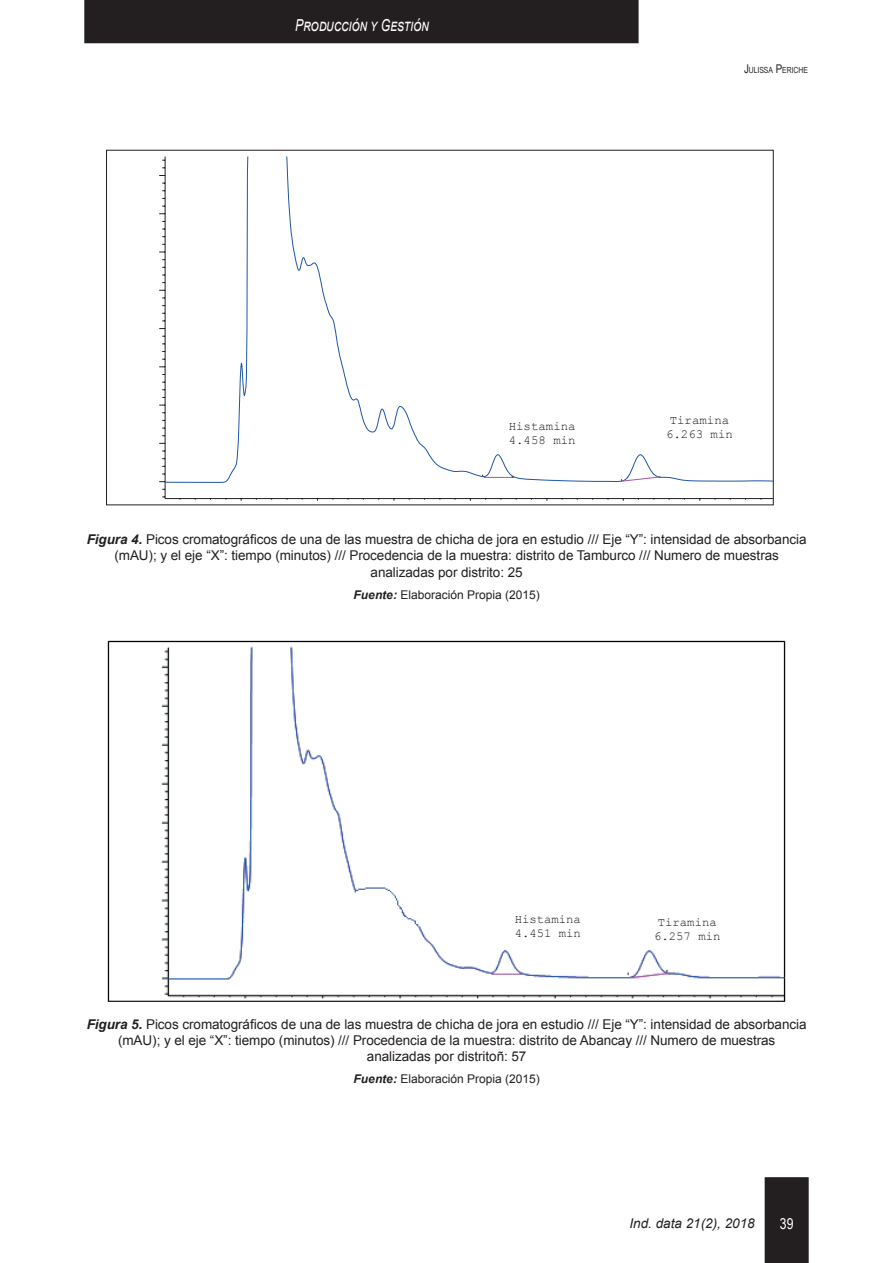
<style>
.page{position:relative;width:893px;height:1263px;background:#fff}
.page>*{position:absolute;margin:0;border:0;box-sizing:border-box;transform-origin:0 0}
.t1{font:italic 16.5px "Arial";color:#fff;scale:.75 1}
.t2{font:15px "Arial Narrow";color:#fff}
.t3{font:13.5px/16.2px "Arial";letter-spacing:-.005em;color:#231f20;text-align:center}
.t4{font:italic 13.5px "Arial";color:#231f20}
.t5{font:12.45px/14.1px "Courier New";letter-spacing:-.005em;color:#231f20}
.t6{font:12.3px/13.8px "Courier New";letter-spacing:-.005em;color:#231f20}
.t7{font:12px "Arial";color:#231f20}
.t8{font:8.4px "Arial Narrow";letter-spacing:-.005em;color:#231f20}
.s1{font-size:12px}
.s2{font-weight:700;font-style:italic}
</style>
<div class="page">
<div style="left:765px;top:1177px;width:44px;height:86px;background:#231f20"></div>
<div style="left:84px;top:0;width:555px;height:43px;background:#231f20"></div>
<hr style="left:165px;top:498px;width:608px;height:1px;background:#231f20">
<hr style="left:165px;top:157px;width:1px;height:342px;background:#231f20">
<svg style="left:165px;top:156px;width:261px;height:327px"></svg>
<svg style="left:425px;top:448px;width:349px;height:34px"></svg>
<div style="left:492px;top:413px;width:100px;height:39px;background:#fff"></div>
<img style="left:107px;top:640px;width:679px;height:362px">
<div style="left:498px;top:906px;width:99px;height:39px;background:#fff"></div>
<div style="left:641px;top:910px;width:93px;height:38px;background:#fff"></div>
<p class="t1" style="left:295px;top:14px;width:180px">Producción y Gestión</p>
<p class="t8" style="left:744px;top:63px;width:65px"><span class="s1">J</span>ULISSA <span class="s1">P</span>ERICHE</p>
<p class="t5" style="left:509px;top:418px;width:68px">Histamina<br>4.458 min</p>
<p class="t5" style="left:666px;top:413px;width:68px">Tiramina<br>6.263 min</p>
<p class="t3" style="left:87px;top:531px;width:721px"><span class="s2">Figura 4.</span> Picos cromatográficos de una de las muestra de chicha de jora en estudio /// Eje “Y”: intensidad de absorbancia (mAU); y el eje “X”: tiempo (minutos) /// Procedencia de la muestra: distrito de Tamburco /// Numero de muestras analizadas por distrito: 25</p>
<p class="t7" style="left:354px;top:586px;width:188px"><span class="s2">Fuente:</span> Elaboración Propia (2015)</p>
<p class="t6" style="left:515px;top:912px;width:68px">Histamina<br>4.451 min</p>
<p class="t6" style="left:654px;top:915px;width:68px">Tiramina<br>6.257 min</p>
<p class="t3" style="left:87px;top:1016px;width:721px"><span class="s2">Figura 5.</span> Picos cromatográficos de una de las muestra de chicha de jora en estudio /// Eje “Y”: intensidad de absorbancia (mAU); y el eje “X”: tiempo (minutos) /// Procedencia de la muestra: distrito de Abancay /// Numero de muestras analizadas por distritoñ: 57</p>
<p class="t7" style="left:354px;top:1071px;width:188px"><span class="s2">Fuente:</span> Elaboración Propia (2015)</p>
<p class="t4" style="left:629px;top:1215px;width:127px">Ind. data 21(2), 2018</p>
<p class="t2" style="left:780px;top:1213px;width:15px">39</p>
</div>
